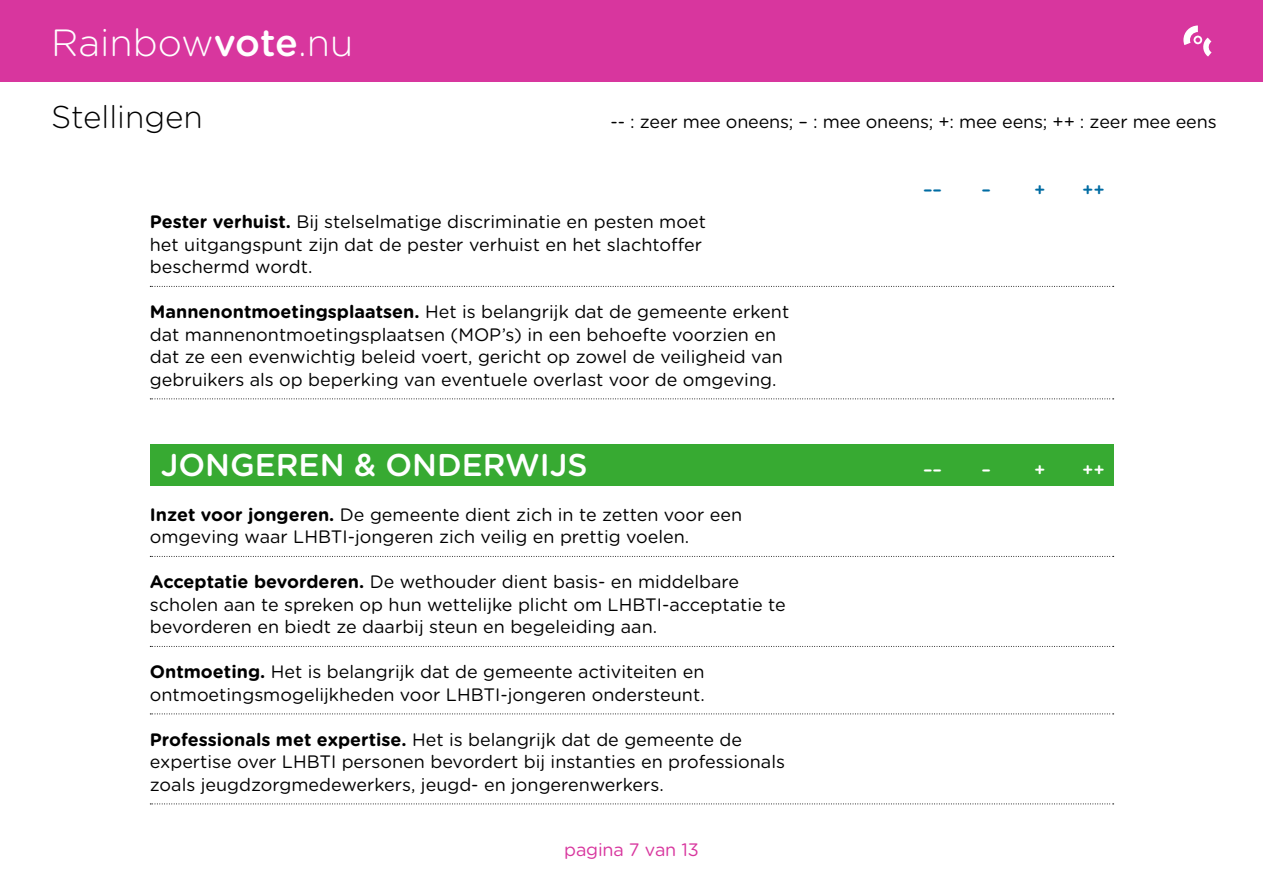
<style>
.page{position:relative;width:1263px;height:893px;background:#fff}
.page>*{position:absolute;margin:0;border:0;box-sizing:border-box;transform-origin:0 0}
.t1{font:300 37.95px "Gotham Rounded";color:#fff}
.t2{font:500 31.5px "Gotham Rounded";color:#fff}
.t3{font:300 31.5px "Gotham Rounded";color:#000}
.t4{font:18px/22.5px "Gotham Rounded";color:#000}
.t5{font:18px "Gotham Rounded";letter-spacing:-.01em;color:#d8369e}
.t6{font:500 18px "Gotham Rounded";color:#fff}
.t7{font:500 18px "Gotham Rounded";color:#006ca3}
.s1{font-weight:500}
.s2{font-weight:700}
</style>
<div class="page">
<div style="left:0;top:0;width:1263px;height:82px;background:#d8369e"></div>
<svg style="left:1183px;top:26px;width:29px;height:31px"></svg>
<div style="left:150px;top:445px;width:963px;height:41px;background:#37aa32"></div>
<svg style="left:150px;top:286px;width:964px;height:1px"></svg>
<svg style="left:150px;top:398px;width:964px;height:1px"></svg>
<svg style="left:150px;top:556px;width:964px;height:1px"></svg>
<svg style="left:150px;top:646px;width:964px;height:1px"></svg>
<svg style="left:150px;top:713px;width:964px;height:1px"></svg>
<svg style="left:150px;top:803px;width:964px;height:1px"></svg>
<h1 class="t1" style="left:51px;top:17px;width:304px">Rainbow<span class="s1">vote</span>.nu</h1>
<h2 class="t3" style="left:51px;top:95px;width:153px">Stellingen</h2>
<p class="t4" style="left:610px;top:109px;width:608px">-- : zeer mee oneens; – : mee oneens; +: mee eens; ++ : zeer mee eens</p>
<p class="t7" style="left:923px;top:177px;width:21px">––</p>
<p class="t7" style="left:981px;top:177px;width:11px">–</p>
<p class="t7" style="left:1034px;top:177px;width:13px">+</p>
<p class="t7" style="left:1082px;top:177px;width:24px">++</p>
<p class="t4" style="left:150px;top:210px;width:558px"><span class="s2">Pester verhuist.</span> Bij stelselmatige discriminatie en pesten moet het uitgangspunt zijn dat de pester verhuist en het slachtoffer beschermd wordt.</p>
<p class="t4" style="left:150px;top:300px;width:641px"><span class="s2">Mannenontmoetingsplaatsen.</span> Het is belangrijk dat de gemeente erkent dat mannenontmoetingsplaatsen (MOP’s) in een behoefte voorzien en dat ze een evenwichtig beleid voert, gericht op zowel de veiligheid van gebruikers als op beperking van eventuele overlast voor de omgeving.</p>
<h2 class="t2" style="left:161px;top:442px;width:428px">JONGEREN &amp; ONDERWIJS</h2>
<p class="t4" style="left:150px;top:502px;width:594px"><span class="s2">Inzet voor jongeren.</span> De gemeente dient zich in te zetten voor een omgeving waar LHBTI-jongeren zich veilig en prettig voelen.</p>
<p class="t4" style="left:150px;top:570px;width:637px"><span class="s2">Acceptatie bevorderen.</span> De wethouder dient basis- en middelbare scholen aan te spreken op hun wettelijke plicht om LHBTI-acceptatie te bevorderen en biedt ze daarbij steun en begeleiding aan.</p>
<p class="t4" style="left:150px;top:660px;width:556px"><span class="s2">Ontmoeting.</span> Het is belangrijk dat de gemeente activiteiten en ontmoetingsmogelijkheden voor LHBTI-jongeren ondersteunt.</p>
<p class="t4" style="left:150px;top:727px;width:637px"><span class="s2">Professionals met expertise.</span> Het is belangrijk dat de gemeente de expertise over LHBTI personen bevordert bij instanties en professionals zoals jeugdzorgmedewerkers, jeugd- en jongerenwerkers.</p>
<p class="t5" style="left:564px;top:837px;width:136px">pagina 7 van 13</p>
<p class="t6" style="left:923px;top:457px;width:21px">––</p>
<p class="t6" style="left:981px;top:457px;width:11px">–</p>
<p class="t6" style="left:1034px;top:457px;width:13px">+</p>
<p class="t6" style="left:1082px;top:457px;width:24px">++</p>
</div>
